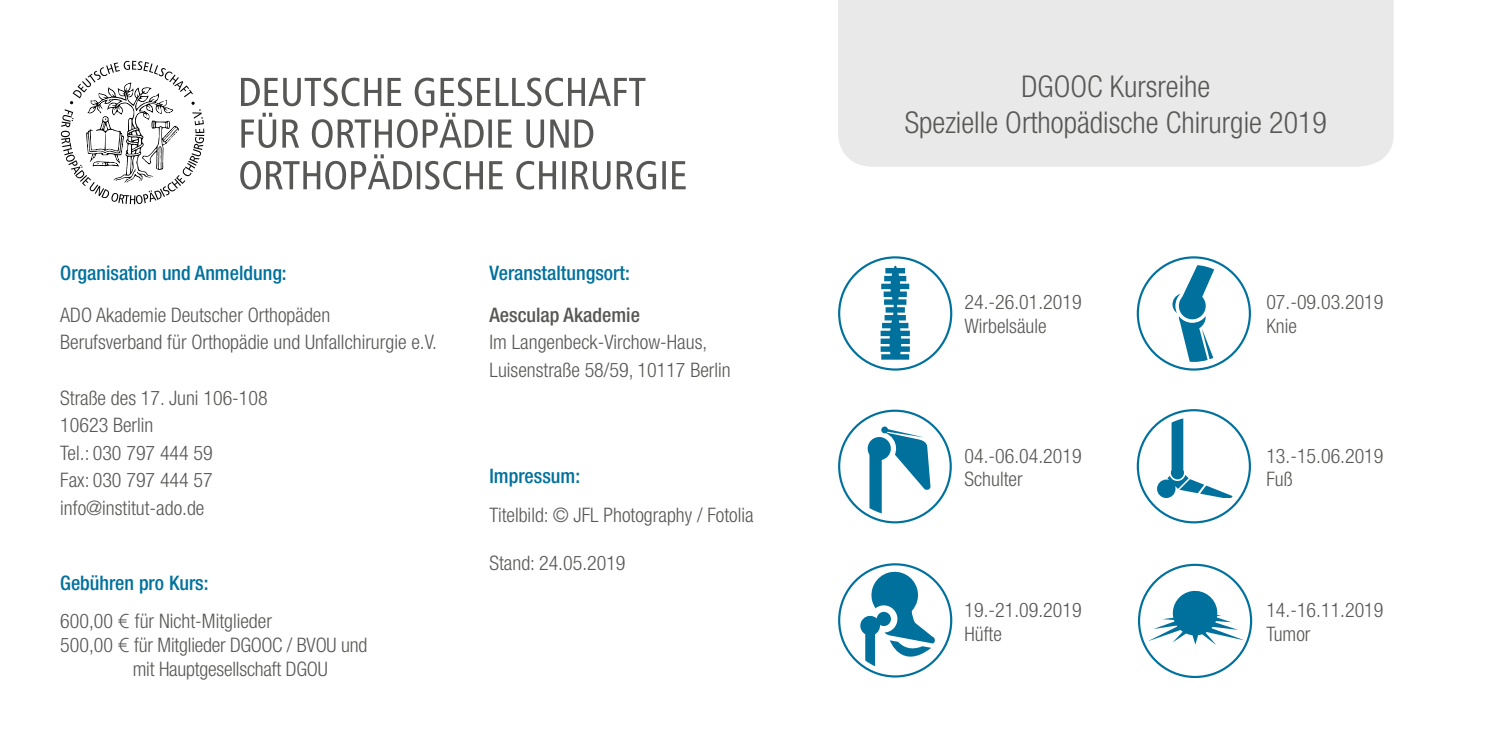
<style>
.page{position:relative;width:1489px;height:745px;background:#fff}
.page>*{position:absolute;margin:0;border:0;box-sizing:border-box;transform-origin:0 0}
.t1{font:300 condensed 30px/36px "Helvetica Neue";color:#575756;text-align:center}
.t2{font:300 condensed 20px/27.5px "Helvetica Neue";color:#575756}
.t3{font:500 condensed 20px "Helvetica Neue";color:#00719d}
.t4{font:500 condensed 20px "Helvetica Neue";color:#575756}
.s1{font-weight:500;color:#00719d}
.s2{font-family:"Europa";font-stretch:normal}
</style>
<div class="page">
<svg style="left:61px;top:61px;width:143px;height:143px"></svg>
<svg style="left:240px;top:154px;width:445px;height:35px"></svg>
<svg style="left:241px;top:113px;width:352px;height:35px"></svg>
<svg style="left:241px;top:78px;width:404px;height:28px"></svg>
<div style="left:838px;top:0;width:555px;height:167px;background:#e9e9e9"></div>
<svg style="left:838px;top:409px;width:113px;height:114px"></svg>
<svg style="left:838px;top:256px;width:114px;height:114px"></svg>
<svg style="left:1136px;top:256px;width:114px;height:114px"></svg>
<svg style="left:838px;top:563px;width:114px;height:114px"></svg>
<svg style="left:1136px;top:409px;width:114px;height:114px"></svg>
<svg style="left:1138px;top:563px;width:114px;height:114px"></svg>
<p class="t3" style="left:60px;top:261px;width:228px">Organisation und Anmeldung:</p>
<p class="t2" style="left:60px;top:301px;width:378px">ADO Akademie Deutscher Orthopäden<br>Berufsverband für Orthopädie und Unfallchirurgie e.V.</p>
<p class="t2" style="left:60px;top:383px;width:209px">Straße des 17. Juni 106-108<br>10623 Berlin<br>Tel.: 030 797 444 59<br>Fax: 030 797 444 57 info@institut-ado.de</p>
<p class="t2" style="left:60px;top:563px;width:213px;line-height:38.2px"><span class="s1">Gebühren pro Kurs:<br></span>600,00 <span class="s2">€</span> für Nicht-Mitglieder</p>
<p class="t2" style="left:133px;top:632px;width:236px;line-height:24px;text-indent:-72px">500,00 <span class="s2">€</span> für Mitglieder DGOOC / BVOU und mit Hauptgesellschaft DGOU</p>
<p class="t3" style="left:489px;top:261px;width:142px">Veranstaltungsort:</p>
<p class="t4" style="left:489px;top:302px;width:152px">Aesculap Akademie</p>
<p class="t2" style="left:489px;top:328px;width:243px">Im Langenbeck-Virchow-Haus,<br>Luisenstraße 58/59, 10117 Berlin</p>
<p class="t3" style="left:489px;top:464px;width:92px">Impressum:</p>
<p class="t2" style="left:489px;top:500px;width:266px">Titelbild: © JFL Photography / Fotolia</p>
<p class="t2" style="left:489px;top:548px;width:137px">Stand: 24.05.2019</p>
<h1 class="t1" style="left:904px;top:68px;width:423px">DGOOC Kursreihe<br>Spezielle Orthopädische Chirurgie 2019</h1>
<p class="t2" style="left:964px;top:288px;width:119px">24.-26.01.2019</p>
<p class="t2" style="left:1266px;top:288px;width:119px">07.-09.03.2019</p>
<p class="t2" style="left:964px;top:312px;width:84px">Wirbelsäule</p>
<p class="t2" style="left:1266px;top:312px;width:32px">Knie</p>
<p class="t2" style="left:964px;top:441px;width:119px">04.-06.04.2019</p>
<p class="t2" style="left:1266px;top:441px;width:119px">13.-15.06.2019</p>
<p class="t2" style="left:964px;top:465px;width:60px">Schulter</p>
<p class="t2" style="left:1266px;top:465px;width:28px">Fuß</p>
<p class="t2" style="left:964px;top:595px;width:119px">19.-21.09.2019</p>
<p class="t2" style="left:1266px;top:595px;width:119px">14.-16.11.2019</p>
<p class="t2" style="left:964px;top:619px;width:39px">Hüfte</p>
<p class="t2" style="left:1266px;top:619px;width:46px">Tumor</p>
</div>
